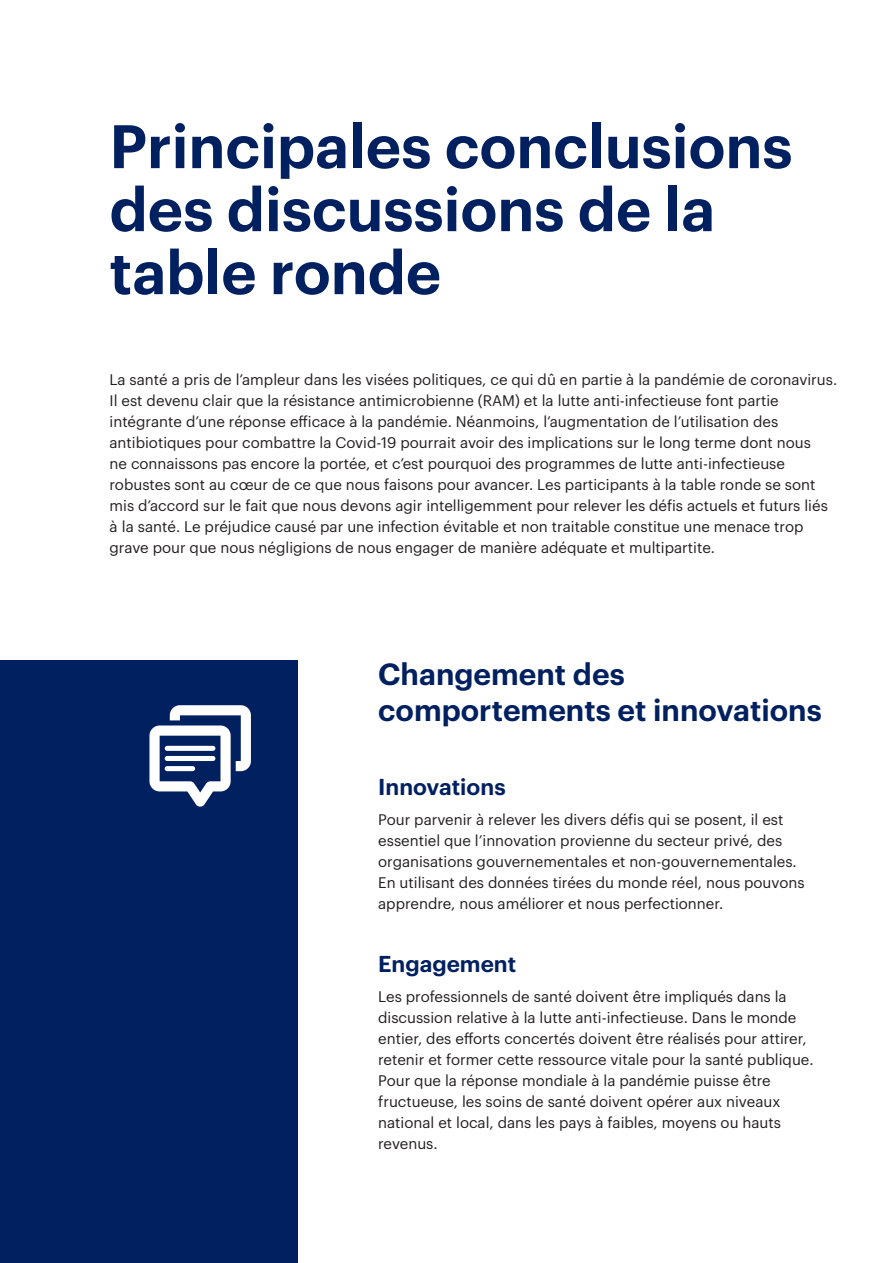
<style>
.page{position:relative;width:893px;height:1263px;background:#fff}
.page>*{position:absolute;margin:0;border:0;box-sizing:border-box;transform-origin:0 0}
.Subheadline_Regular_blue{font:600 60px/63px "Graphik";color:#002060}
.Subheadline_Regular_blue-2{font:600 30px/36px "Graphik";color:#002060}
.Body_black{font:600 22.5px "Graphik";color:#002060}
.Body_black-2{font:15px/21px "Graphik";color:#231f20}
</style>
<div class="page">
<div style="left:0;top:660px;width:297px;height:603px;background:#002060"></div>
<svg style="left:149px;top:705px;width:102px;height:102px"></svg>
<div style="left:165px;top:746px;width:50px;height:5px;background:#fff;border-radius:3px"></div>
<div style="left:165px;top:756px;width:50px;height:5px;background:#fff;border-radius:3px"></div>
<div style="left:165px;top:766px;width:30px;height:5px;background:#fff;border-radius:3px"></div>
<p class="Subheadline_Regular_blue" style="left:110px;top:110px;width:684px">Principales conclusions des discussions de la table ronde</p>
<p class="Body_black-2" style="left:110px;top:368px;width:729px">La santé a pris de l’ampleur dans les visées politiques, ce qui dû en partie à la pandémie de coronavirus.<br>Il est devenu clair que la résistance antimicrobienne (RAM) et la lutte anti-infectieuse font partie intégrante d’une réponse efficace à la pandémie. Néanmoins, l’augmentation de l’utilisation des antibiotiques pour combattre la Covid-19 pourrait avoir des implications sur le long terme dont nous<br>ne connaissons pas encore la portée, et c’est pourquoi des programmes de lutte anti-infectieuse robustes sont au cœur de ce que nous faisons pour avancer. Les participants à la table ronde se sont mis d’accord sur le fait que nous devons agir intelligemment pour relever les défis actuels et futurs liés à la santé. Le préjudice causé par une infection évitable et non traitable constitue une menace trop grave pour que nous négligions de nous engager de manière adéquate et multipartite.</p>
<p class="Subheadline_Regular_blue-2" style="left:378px;top:654px;width:445px">Changement des comportements et innovations</p>
<p class="Body_black" style="left:378px;top:770px;width:129px">Innovations</p>
<p class="Body_black-2" style="left:378px;top:807px;width:428px">Pour parvenir à relever les divers défis qui se posent, il est essentiel que l’innovation provienne du secteur privé, des organisations gouvernementales et non-gouvernementales.<br>En utilisant des données tirées du monde réel, nous pouvons apprendre, nous améliorer et nous perfectionner.</p>
<p class="Body_black" style="left:378px;top:947px;width:140px">Engagement</p>
<p class="Body_black-2" style="left:378px;top:985px;width:437px">Les professionnels de santé doivent être impliqués dans la discussion relative à la lutte anti-infectieuse. Dans le monde entier, des efforts concertés doivent être réalisés pour attirer, retenir et former cette ressource vitale pour la santé publique.<br>Pour que la réponse mondiale à la pandémie puisse être fructueuse, les soins de santé doivent opérer aux niveaux national et local, dans les pays à faibles, moyens ou hauts revenus.</p>
</div>
